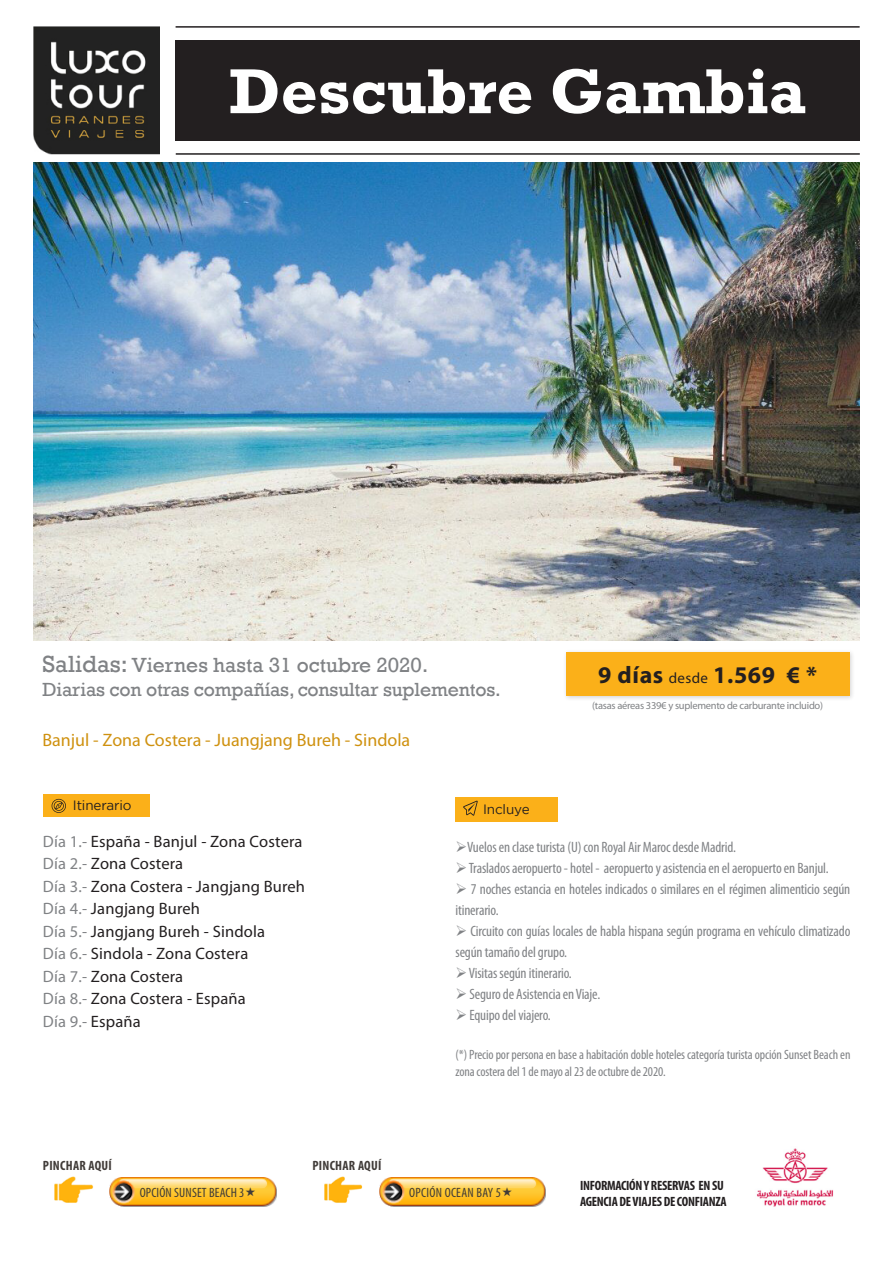
<style>
.page{position:relative;width:893px;height:1263px;background:#fff}
.page>*{position:absolute;margin:0;border:0;box-sizing:border-box;transform-origin:0 0}
.t1{font:700 64.5px "Rockwell";color:#fff}
.t2{font:700 57px "Rockwell";letter-spacing:.03em;color:#fff}
.t3{font:700 24px "Myriad Pro";letter-spacing:.025em;color:#231f20}
.t4{font:21px "Rockwell";color:#808285}
.t5{font:19.5px "Rockwell";letter-spacing:-.01em;color:#808285}
.t6{font:18px "Myriad Pro";color:#cf910f}
.t7{font:16.5px "Myriad Pro";letter-spacing:.01em;color:#231f20}
.t8{font:16.5px "Myriad Pro";letter-spacing:.01em;color:#808285}
.t9{font:condensed 15px/21px "Myriad Pro";letter-spacing:-.01em;color:#808285}
.t10{font:condensed 13.5px/16.5px "Myriad Pro";letter-spacing:-.01em;color:#808285}
.t11{font:700 condensed 13.5px/16.5px "Myriad Pro";letter-spacing:-.02em;color:#231f20}
.t12{font:condensed 13.5px "Myriad Pro";letter-spacing:.01em;color:#403b38}
.t13{font:700 condensed 13.5px "Myriad Pro";letter-spacing:.02em;color:#403b38}
.t14{font:13.5px "Gotham";letter-spacing:-.01em;color:#231f20}
.t15{font:10.5px "Myriad Pro";letter-spacing:-.025em;color:#808285}
.s1{font-size:24px}
.s2{font-weight:400;font-size:15px}
.s3{color:#808285}
.s4{color:#231f20}
</style>
<div class="page">
<img style="left:33px;top:163px;width:827px;height:477px">
<div style="left:455px;top:797px;width:103px;height:24px;background:#fbb019"></div>
<svg style="left:463px;top:801px;width:15px;height:15px"></svg>
<div style="left:563px;top:649px;width:292px;height:53px;background:#231f20;opacity:.2"></div>
<div style="left:566px;top:652px;width:283px;height:44px;background:#fbb019"></div>
<div style="left:176px;top:40px;width:684px;height:101px;background:#231f20"></div>
<img style="left:33px;top:27px;width:127px;height:128px">
<img style="left:757px;top:1148px;width:77px;height:59px">
<img style="left:54px;top:1176px;width:40px;height:27px">
<img style="left:324px;top:1176px;width:39px;height:27px">
<img style="left:110px;top:1177px;width:166px;height:30px">
<img style="left:379px;top:1177px;width:167px;height:30px">
<hr style="left:176px;top:26px;width:684px;height:2px;background:#231f20">
<hr style="left:176px;top:153px;width:684px;height:2px;background:#231f20">
<div style="left:43px;top:795px;width:107px;height:22px;background:#fbb019"></div>
<svg style="left:52px;top:799px;width:14px;height:14px"></svg>
<svg style="left:246px;top:1187px;width:9px;height:9px"></svg>
<svg style="left:503px;top:1187px;width:9px;height:9px"></svg>
<p class="t1" style="left:229px;top:52px;width:579px">Descubre Gambia</p>
<p class="t2" style="left:224px;top:55px;width:588px">Costa Rica Esencial</p>
<p class="t4" style="left:43px;top:653px;width:387px"><span class="s1">Salidas:</span> Viernes hasta 31 octubre 2020.</p>
<p class="t5" style="left:43px;top:678px;width:460px">Diarias con otras compañías, consultar suplementos.</p>
<p class="t6" style="left:43px;top:729px;width:369px">Banjul - Zona Costera - Juangjang Bureh - Sindola</p>
<p class="t3" style="left:598px;top:659px;width:220px">9 días <span class="s2">desde</span> 1.569 € *</p>
<p class="t15" style="left:592px;top:698px;width:232px">(tasas aéreas 339€ y suplemento de carburante incluido)</p>
<p class="t14" style="left:73px;top:798px;width:60px">Itinerario</p>
<p class="t7" style="left:43px;top:831px;width:261px"><span class="s3">Día 1.-</span> España - Banjul - Zona Costera</p>
<p class="t7" style="left:43px;top:853px;width:142px"><span class="s3">Día 2.-</span> Zona Costera</p>
<p class="t7" style="left:43px;top:876px;width:264px"><span class="s3">Día 3.-</span> Zona Costera - Jangjang Bureh</p>
<p class="t7" style="left:43px;top:898px;width:159px"><span class="s3">Día 4.-</span> Jangjang Bureh</p>
<p class="t7" style="left:43px;top:921px;width:224px"><span class="s3">Día 5.-</span> Jangjang Bureh - Sindola</p>
<p class="t7" style="left:43px;top:943px;width:207px"><span class="s3">Día 6.-</span> Sindola - Zona Costera</p>
<p class="t7" style="left:43px;top:966px;width:142px"><span class="s3">Día 7.-</span> Zona Costera</p>
<p class="t7" style="left:43px;top:988px;width:204px"><span class="s3">Día 8.-</span> Zona Costera - España</p>
<p class="t8" style="left:43px;top:1011px;width:99px">Día 9.- <span class="s4">España</span></p>
<p class="t14" style="left:483px;top:802px;width:48px">Incluye</p>
<p class="t9" style="left:455px;top:837px;width:282px">➢Vuelos en clase turista (U) con Royal Air Maroc desde Madrid.</p>
<p class="t9" style="left:455px;top:858px;width:375px">➢ Traslados aeropuerto - hotel - aeropuerto y asistencia en el aeropuerto en Banjul.</p>
<p class="t9" style="left:455px;top:879px;width:396px">➢ 7 noches estancia en hoteles indicados o similares en el régimen alimenticio según itinerario.</p>
<p class="t9" style="left:455px;top:921px;width:396px">➢ Circuito con guías locales de habla hispana según programa en vehículo climatizado según tamaño del grupo.</p>
<p class="t9" style="left:455px;top:963px;width:118px">➢ Visitas según itinerario.</p>
<p class="t9" style="left:455px;top:984px;width:146px">➢ Seguro de Asistencia en Viaje.</p>
<p class="t9" style="left:455px;top:1005px;width:97px">➢ Equipo del viajero.</p>
<p class="t10" style="left:455px;top:1046px;width:396px">(*) Precio por persona en base a habitación doble hoteles categoría turista opción Sunset Beach en zona costera del 1 de mayo al 23 de octubre de 2020.</p>
<p class="t13" style="left:43px;top:1157px;width:70px">PINCHAR AQUÍ</p>
<p class="t13" style="left:312px;top:1157px;width:70px">PINCHAR AQUÍ</p>
<p class="t12" style="left:140px;top:1185px;width:106px">OPCIÓN SUNSET BEACH 3</p>
<p class="t12" style="left:409px;top:1185px;width:93px">OPCIÓN OCEAN BAY 5</p>
<p class="t11" style="left:580px;top:1177px;width:148px">INFORMACIÓN Y RESERVAS EN SU<br>AGENCIA DE VIAJES DE CONFIANZA</p>
</div>
